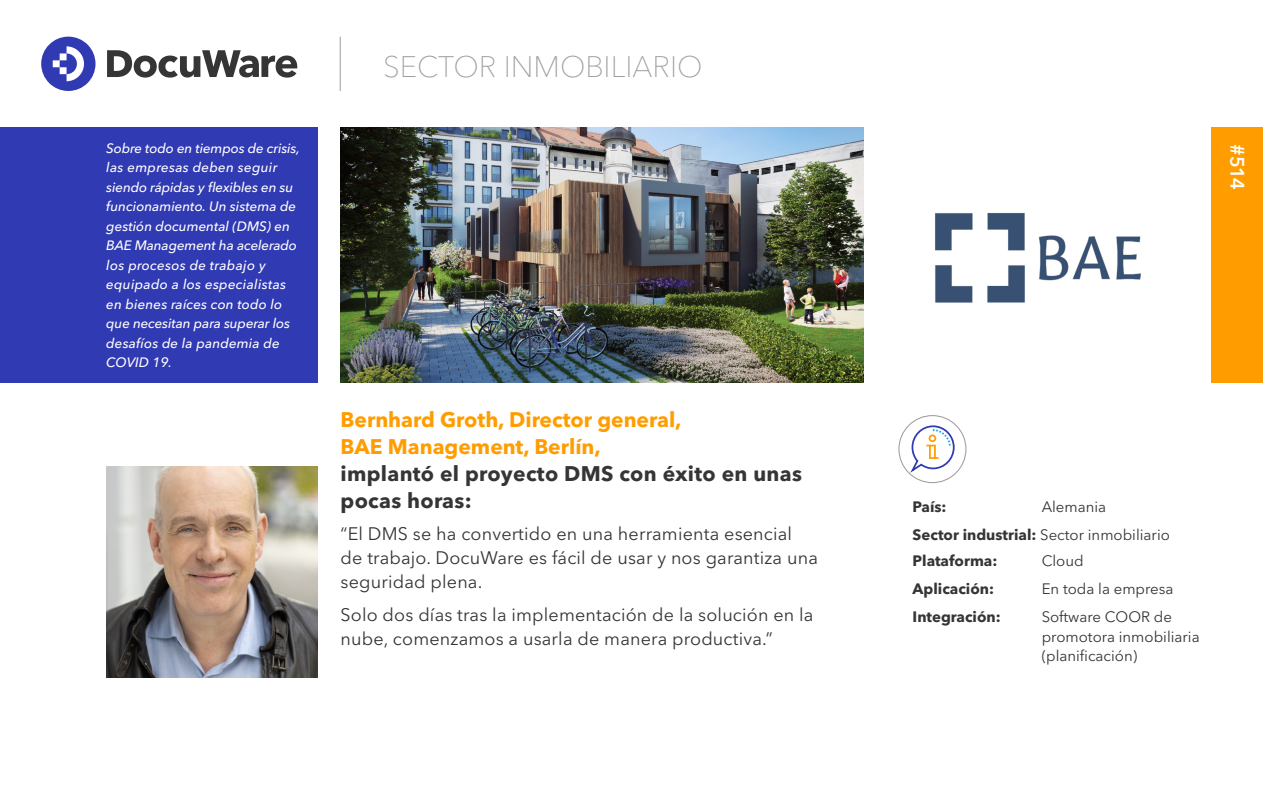
<style>
.page{position:relative;width:1263px;height:787px;background:#fff}
.page>*{position:absolute;margin:0;border:0;box-sizing:border-box;transform-origin:0 0}
.t1{font:100 29.4px "Avenir Next LT Pro";color:#9e9e9e}
.t2{font:700 21px/27px "Avenir Next LT Pro";color:#ff9d00}
.t3{font:700 21px/27px "Avenir Next LT Pro";letter-spacing:.015em;color:#353535}
.t4{font:600 19.5px "Avenir Next LT Pro";color:#fff}
.t5{font:18px/24px "Avenir Next LT Pro";letter-spacing:.01em;color:#353535}
.t6{font:15px/19.5px "Avenir Next LT Pro";color:#353535}
.t7{font:700 15px "Avenir Next LT Pro";color:#353535}
.t8{font:italic 500 13.5px/19.5px "Avenir Next LT Pro";color:#fff}
.s1{font-weight:700}
</style>
<div class="page">
<svg style="left:41px;top:37px;width:55px;height:54px"></svg>
<svg style="left:107px;top:50px;width:190px;height:28px"></svg>
<hr style="left:340px;top:37px;width:1px;height:54px;background:#9e9e9e">
<div style="left:1212px;top:128px;width:51px;height:255px;background:#ff9d00"></div>
<div style="left:0;top:128px;width:317px;height:255px;background:#303ab2"></div>
<div style="left:898px;top:415px;width:68px;height:68px;border:1px solid #9e9e9e;border-radius:50%"></div>
<svg style="left:908px;top:424px;width:47px;height:51px"></svg>
<img style="left:341px;top:128px;width:522px;height:255px">
<img style="left:935px;top:212px;width:206px;height:91px">
<img style="left:106px;top:466px;width:211px;height:211px">
<p class="t8" style="left:106px;top:138px;width:195px">Sobre todo en tiempos de crisis, las empresas deben seguir siendo rápidas y flexibles en su funcionamiento. Un sistema de gestión documental (DMS) en<br>BAE Management ha acelerado los procesos de trabajo y equipado a los especialistas en bienes raíces con todo lo que necesitan para superar los desafíos de la pandemia de<br>COVID 19.</p>
<h1 class="t1" style="left:383px;top:49px;width:321px">SECTOR INMOBILIARIO</h1>
<h2 class="t2" style="left:341px;top:406px;width:342px">Bernhard Groth, Director general,<br>BAE Management, Berlín,</h2>
<h2 class="t3" style="left:341px;top:460px;width:463px">implantó el proyecto DMS con éxito en unas pocas horas:</h2>
<h3 class="t5" style="left:341px;top:522px;width:479px">“El DMS se ha convertido en una herramienta esencial de trabajo. DocuWare es fácil de usar y nos garantiza una seguridad plena.</h3>
<h3 class="t5" style="left:341px;top:602px;width:474px">Solo dos días tras la implementación de la solución en la nube, comenzamos a usarla de manera productiva.”</h3>
<h3 class="t4" style="left:1249px;top:144px;width:47px;rotate:90deg">#514</h3>
<p class="t6" style="left:913px;top:492px;width:259px;line-height:28px;text-indent:129px">Alemania<br><span class="s1">Sector industrial:</span> Sector inmobiliario</p>
<p class="t7" style="left:913px;top:551px;width:86px">Plataforma:</p>
<p class="t6" style="left:1042px;top:551px;width:44px">Cloud</p>
<p class="t7" style="left:913px;top:579px;width:83px">Aplicación:</p>
<p class="t6" style="left:1042px;top:579px;width:133px">En toda la empresa</p>
<p class="t7" style="left:913px;top:607px;width:90px">Integración:</p>
<p class="t6" style="left:1042px;top:607px;width:160px">Software COOR de promotora inmobiliaria (planificación)</p>
<p class="t7" style="left:913px;top:497px;width:35px">País:</p>
</div>
